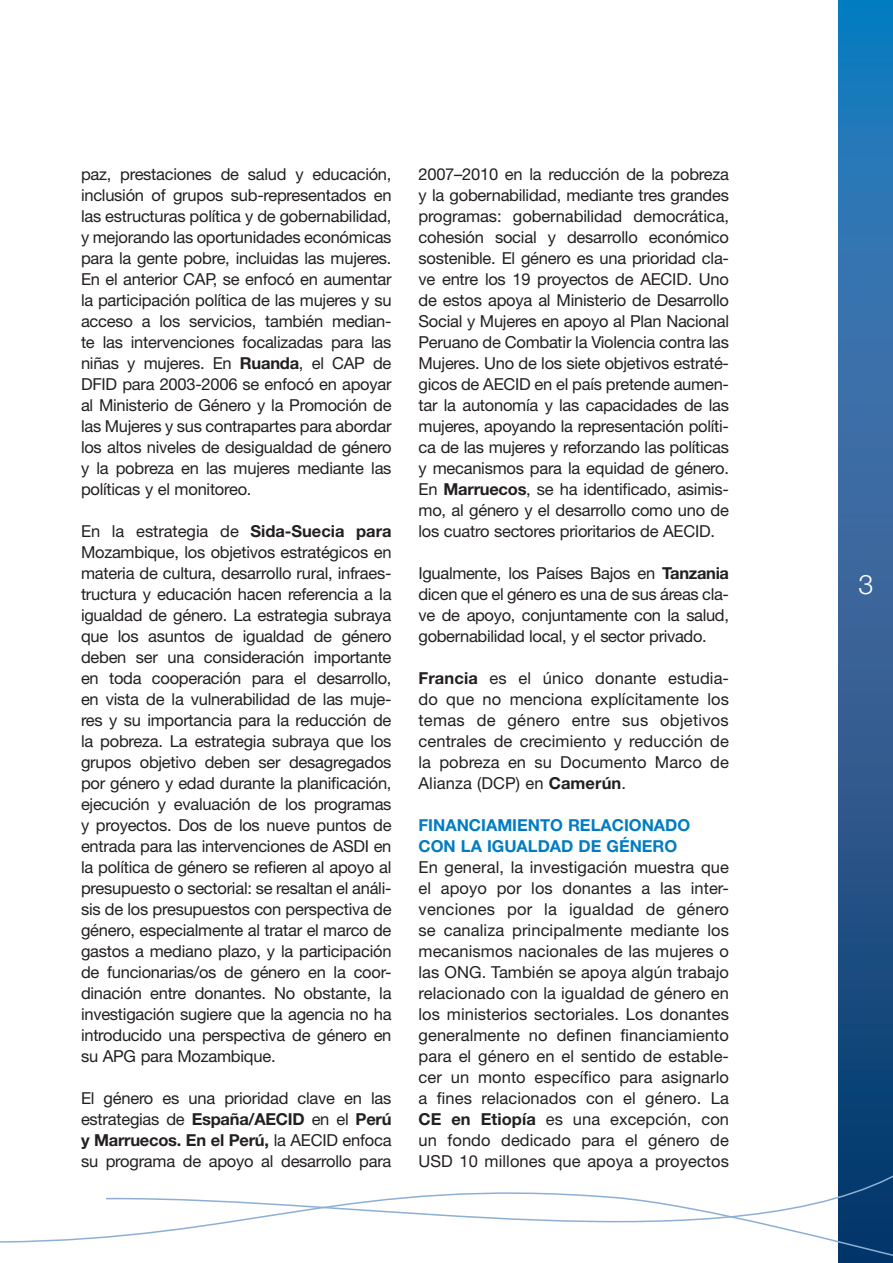
<style>
.page{position:relative;width:893px;height:1263px;background:#fff}
.page>*{position:absolute;margin:0;border:0;box-sizing:border-box;transform-origin:0 0}
.t1{font:300 27px "Helvetica Neue";color:#fff}
.t2{font:16.5px/21px "Helvetica Neue";letter-spacing:-.015em;color:#231f20;text-align:justify}
.t3{font:700 16.5px/21px "Helvetica Neue";color:#007cc2}
.s1{font-weight:700}
</style>
<div class="page">
<svg style="left:839px;top:0;width:54px;height:1167px;background:#29629a"></svg>
<svg style="left:104px;top:1167px;width:789px;height:96px"></svg>
<p class="t2" style="left:81px;top:163px;width:312px">paz, prestaciones de salud y educación, inclusión of grupos sub-representados en las estructuras política y de gobernabilidad, y mejorando las oportunidades económicas para la gente pobre, incluidas las mujeres.<br>En el anterior CAP, se enfocó en aumentar la participación política de las mujeres y su acceso a los servicios, también median&shy;te las intervenciones focalizadas para las niñas y mujeres. En <span class="s1">Ruanda</span>, el CAP de DFID para 2003-2006 se enfocó en apoyar al Ministerio de Género y la Promoción de las Mujeres y sus contrapartes para abordar los altos niveles de desigualdad de género y la pobreza en las mujeres mediante las políticas y el monitoreo.</p>
<p class="t2" style="left:81px;top:520px;width:312px">En la estrategia de <span class="s1">Sida-Suecia para </span>Mozambique, los objetivos estratégicos en materia de cultura, desarrollo rural, infraes&shy;tructura y educación hacen referencia a la igualdad de género. La estrategia subraya que los asuntos de igualdad de género deben ser una consideración importante en toda cooperación para el desarrollo, en vista de la vulnerabilidad de las muje&shy;res y su importancia para la reducción de la pobreza. La estrategia subraya que los grupos objetivo deben ser desagregados por género y edad durante la planificación, ejecución y evaluación de los programas y proyectos. Dos de los nueve puntos de entrada para las intervenciones de ASDI en la política de género se refieren al apoyo al presupuesto o sectorial: se resaltan el análi&shy;sis de los presupuestos con perspectiva de género, especialmente al tratar el marco de gastos a mediano plazo, y la participación de funcionarias/os de género en la coor&shy;dinación entre donantes. No obstante, la investigación sugiere que la agencia no ha introducido una perspectiva de género en su APG para Mozambique.</p>
<p class="t2" style="left:81px;top:1087px;width:312px">El género es una prioridad clave en las estrategias de <span class="s1">España/AECID</span> en el <span class="s1">Perú y Marruecos. En el Perú,</span> la AECID enfoca su programa de apoyo al desarrollo para</p>
<p class="t2" style="left:419px;top:163px;width:312px">2007–2010 en la reducción de la pobreza y la gobernabilidad, mediante tres grandes programas: gobernabilidad democrática, cohesión social y desarrollo económico sostenible. El género es una prioridad cla&shy;ve entre los 19 proyectos de AECID. Uno de estos apoya al Ministerio de Desarrollo Social y Mujeres en apoyo al Plan Nacional Peruano de Combatir la Violencia contra las Mujeres. Uno de los siete objetivos estraté&shy;gicos de AECID en el país pretende aumen&shy;tar la autonomía y las capacidades de las mujeres, apoyando la representación políti&shy;ca de las mujeres y reforzando las políticas y mecanismos para la equidad de género.<br>En <span class="s1">Marruecos</span>, se ha identificado, asimis&shy;mo, al género y el desarrollo como uno de los cuatro sectores prioritarios de AECID.</p>
<p class="t2" style="left:418px;top:562px;width:312px">Igualmente, los Países Bajos en <span class="s1">Tanzania </span>dicen que el género es una de sus áreas cla&shy;ve de apoyo, conjuntamente con la salud, gobernabilidad local, y el sector privado.</p>
<p class="t2" style="left:419px;top:667px;width:312px"><span class="s1">Francia</span> es el único donante estudia&shy;do que no menciona explícitamente los temas de género entre sus objetivos centrales de crecimiento y reducción de la pobreza en su Documento Marco de Alianza (DCP) en <span class="s1">Camerún</span>.</p>
<p class="t3" style="left:418px;top:814px;width:273px">FINANCIAMIENTO RELACIONADO<br>CON LA IGUALDAD DE GÉNERO</p>
<p class="t2" style="left:418px;top:856px;width:312px">En general, la investigación muestra que el apoyo por los donantes a las inter&shy;venciones por la igualdad de género se canaliza principalmente mediante los mecanismos nacionales de las mujeres o las ONG. También se apoya algún trabajo relacionado con la igualdad de género en los ministerios sectoriales. Los donantes generalmente no definen financiamiento para el género en el sentido de estable&shy;cer un monto específico para asignarlo a fines relacionados con el género. La <span class="s1">CE en Etiopía</span> es una excepción, con un fondo dedicado para el género de USD 10 millones que apoya a proyectos</p>
<h1 class="t1" style="left:858px;top:568px;width:17px">3</h1>
</div>
